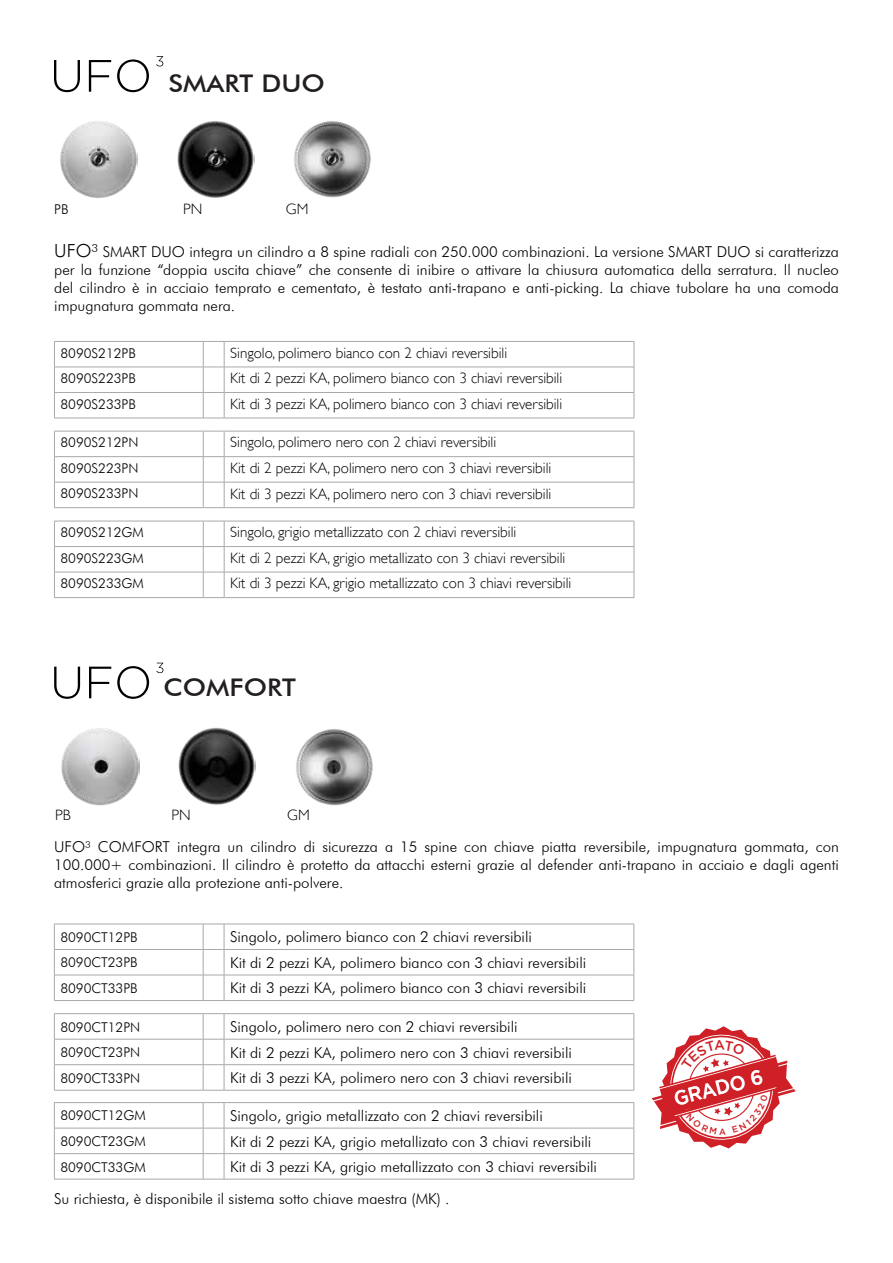
<style>
.page{position:relative;width:893px;height:1263px;background:#fff}
.page>*{position:absolute;margin:0;border:0;box-sizing:border-box;transform-origin:0 0}
.t1{font:500 24.3px "Futura BT";color:#241f1f;scale:1.11 1}
.t2{font:500 19.95px "Gotham";color:#fff;scale:.94 1}
.t3{font:300 15px/18px "Futura BT";color:#000;text-align:justify}
.t4{font:300 15px "Gill Sans";color:#000}
.t5{font:300 13.5px "Futura BT";color:#000}
.s1{font-size:18px}
</style>
<div class="page">
<svg style="left:54px;top:667px;width:26px;height:32px"></svg>
<svg style="left:89px;top:667px;width:22px;height:31px"></svg>
<svg style="left:117px;top:666px;width:32px;height:33px"></svg>
<svg style="left:156px;top:663px;width:7px;height:10px"></svg>
<hr style="left:54px;top:1102px;width:149px;height:1px;background:#a7a9ac">
<hr style="left:224px;top:1102px;width:410px;height:1px;background:#a7a9ac">
<hr style="left:54px;top:1128px;width:149px;height:1px;background:#a7a9ac">
<hr style="left:224px;top:1128px;width:410px;height:1px;background:#a7a9ac">
<hr style="left:54px;top:1153px;width:149px;height:1px;background:#a7a9ac">
<svg style="left:54px;top:1103px;width:1px;height:76px"></svg>
<hr style="left:224px;top:1153px;width:410px;height:1px;background:#a7a9ac">
<svg style="left:634px;top:1103px;width:1px;height:76px"></svg>
<hr style="left:54px;top:1179px;width:149px;height:1px;background:#a7a9ac">
<svg style="left:203px;top:1102px;width:22px;height:78px"></svg>
<hr style="left:224px;top:1179px;width:410px;height:1px;background:#a7a9ac">
<hr style="left:54px;top:924px;width:149px;height:1px;background:#a7a9ac">
<hr style="left:224px;top:924px;width:410px;height:1px;background:#a7a9ac">
<hr style="left:54px;top:949px;width:149px;height:1px;background:#a7a9ac">
<hr style="left:224px;top:949px;width:410px;height:1px;background:#a7a9ac">
<hr style="left:54px;top:975px;width:149px;height:1px;background:#a7a9ac">
<svg style="left:54px;top:924px;width:1px;height:76px"></svg>
<hr style="left:224px;top:975px;width:410px;height:1px;background:#a7a9ac">
<svg style="left:634px;top:924px;width:1px;height:76px"></svg>
<hr style="left:54px;top:1000px;width:149px;height:1px;background:#a7a9ac">
<svg style="left:203px;top:924px;width:22px;height:77px"></svg>
<hr style="left:224px;top:1000px;width:410px;height:1px;background:#a7a9ac">
<hr style="left:54px;top:1013px;width:149px;height:1px;background:#a7a9ac">
<hr style="left:224px;top:1013px;width:410px;height:1px;background:#a7a9ac">
<hr style="left:54px;top:1039px;width:149px;height:1px;background:#a7a9ac">
<hr style="left:224px;top:1039px;width:410px;height:1px;background:#a7a9ac">
<hr style="left:54px;top:1064px;width:149px;height:1px;background:#a7a9ac">
<svg style="left:54px;top:1014px;width:1px;height:76px"></svg>
<hr style="left:224px;top:1064px;width:410px;height:1px;background:#a7a9ac">
<svg style="left:634px;top:1014px;width:1px;height:76px"></svg>
<hr style="left:54px;top:1090px;width:149px;height:1px;background:#a7a9ac">
<svg style="left:203px;top:1013px;width:22px;height:78px"></svg>
<hr style="left:224px;top:1090px;width:410px;height:1px;background:#a7a9ac">
<img style="left:61px;top:728px;width:78px;height:77px">
<img style="left:178px;top:727px;width:78px;height:78px">
<img style="left:296px;top:729px;width:77px;height:77px">
<hr style="left:54px;top:521px;width:149px;height:1px;background:#a7a9ac">
<hr style="left:224px;top:521px;width:410px;height:1px;background:#a7a9ac">
<hr style="left:54px;top:546px;width:149px;height:1px;background:#a7a9ac">
<hr style="left:224px;top:546px;width:410px;height:1px;background:#a7a9ac">
<hr style="left:54px;top:572px;width:149px;height:1px;background:#a7a9ac">
<svg style="left:54px;top:521px;width:1px;height:76px"></svg>
<hr style="left:224px;top:572px;width:410px;height:1px;background:#a7a9ac">
<svg style="left:634px;top:521px;width:1px;height:76px"></svg>
<hr style="left:54px;top:597px;width:149px;height:1px;background:#a7a9ac">
<svg style="left:203px;top:521px;width:22px;height:77px"></svg>
<hr style="left:224px;top:597px;width:410px;height:1px;background:#a7a9ac">
<hr style="left:54px;top:341px;width:149px;height:1px;background:#a7a9ac">
<hr style="left:224px;top:341px;width:410px;height:1px;background:#a7a9ac">
<hr style="left:54px;top:367px;width:149px;height:1px;background:#a7a9ac">
<hr style="left:224px;top:367px;width:410px;height:1px;background:#a7a9ac">
<hr style="left:54px;top:392px;width:149px;height:1px;background:#a7a9ac">
<svg style="left:54px;top:342px;width:1px;height:76px"></svg>
<hr style="left:224px;top:392px;width:410px;height:1px;background:#a7a9ac">
<svg style="left:634px;top:342px;width:1px;height:76px"></svg>
<hr style="left:54px;top:418px;width:149px;height:1px;background:#a7a9ac">
<svg style="left:203px;top:341px;width:22px;height:78px"></svg>
<hr style="left:224px;top:418px;width:410px;height:1px;background:#a7a9ac">
<hr style="left:54px;top:431px;width:149px;height:1px;background:#a7a9ac">
<hr style="left:224px;top:431px;width:410px;height:1px;background:#a7a9ac">
<hr style="left:54px;top:456px;width:149px;height:1px;background:#a7a9ac">
<hr style="left:224px;top:456px;width:410px;height:1px;background:#a7a9ac">
<hr style="left:54px;top:482px;width:149px;height:1px;background:#a7a9ac">
<svg style="left:54px;top:431px;width:1px;height:76px"></svg>
<hr style="left:224px;top:482px;width:410px;height:1px;background:#a7a9ac">
<svg style="left:634px;top:431px;width:1px;height:76px"></svg>
<hr style="left:54px;top:507px;width:149px;height:1px;background:#a7a9ac">
<svg style="left:203px;top:431px;width:22px;height:77px"></svg>
<hr style="left:224px;top:507px;width:410px;height:1px;background:#a7a9ac">
<img style="left:60px;top:121px;width:78px;height:77px">
<img style="left:177px;top:121px;width:77px;height:77px">
<img style="left:294px;top:121px;width:77px;height:77px">
<svg style="left:54px;top:60px;width:26px;height:32px"></svg>
<svg style="left:89px;top:60px;width:22px;height:32px"></svg>
<svg style="left:117px;top:59px;width:32px;height:33px"></svg>
<svg style="left:156px;top:56px;width:7px;height:10px"></svg>
<svg style="left:652px;top:1026px;width:143px;height:122px"></svg>
<h1 class="t1" style="left:168px;top:69px;width:142px">SMART DUO</h1>
<p class="t5" style="left:54px;top:201px;width:16px">PB</p>
<p class="t4" style="left:183px;top:200px;width:21px">PN</p>
<p class="t4" style="left:286px;top:200px;width:24px">GM</p>
<p class="t3" style="left:54px;top:243px;width:786px"><span class="s1">UFO³</span> SMART DUO integra un cilindro a 8 spine radiali con 250.000 combinazioni. La versione SMART DUO si caratterizza per la funzione “doppia uscita chiave” che consente di inibire o attivare la chiusura automatica della serratura. Il nucleo del cilindro è in acciaio temprato e cementato, è testato anti-trapano e anti-picking. La chiave tubolare ha una comoda impugnatura gommata nera.</p>
<p class="t5" style="left:60px;top:345px;width:77px">8090S212PB</p>
<p class="t4" style="left:230px;top:344px;width:279px">Singolo, polimero bianco con 2 chiavi reversibili</p>
<p class="t5" style="left:60px;top:370px;width:77px">8090S223PB</p>
<p class="t4" style="left:230px;top:370px;width:334px">Kit di 2 pezzi KA, polimero bianco con 3 chiavi reversibili</p>
<p class="t5" style="left:60px;top:396px;width:77px">8090S233PB</p>
<p class="t4" style="left:230px;top:395px;width:334px">Kit di 3 pezzi KA, polimero bianco con 3 chiavi reversibili</p>
<p class="t5" style="left:60px;top:434px;width:79px">8090S212PN</p>
<p class="t4" style="left:230px;top:434px;width:268px">Singolo, polimero nero con 2 chiavi reversibili</p>
<p class="t5" style="left:60px;top:460px;width:79px">8090S223PN</p>
<p class="t4" style="left:230px;top:459px;width:323px">Kit di 2 pezzi KA, polimero nero con 3 chiavi reversibili</p>
<p class="t5" style="left:60px;top:485px;width:79px">8090S233PN</p>
<p class="t4" style="left:230px;top:485px;width:323px">Kit di 3 pezzi KA, polimero nero con 3 chiavi reversibili</p>
<p class="t5" style="left:60px;top:524px;width:85px">8090S212GM</p>
<p class="t4" style="left:230px;top:524px;width:288px">Singolo, grigio metallizzato con 2 chiavi reversibili</p>
<p class="t5" style="left:60px;top:550px;width:85px">8090S223GM</p>
<p class="t4" style="left:230px;top:549px;width:337px">Kit di 2 pezzi KA, grigio metallizato con 3 chiavi reversibili</p>
<p class="t5" style="left:60px;top:575px;width:85px">8090S233GM</p>
<p class="t4" style="left:230px;top:575px;width:343px">Kit di 3 pezzi KA, grigio metallizzato con 3 chiavi reversibili</p>
<h1 class="t1" style="left:163px;top:672px;width:121px">COMFORT</h1>
<p class="t4" style="left:55px;top:806px;width:17px">PB</p>
<p class="t4" style="left:171px;top:806px;width:21px">PN</p>
<p class="t4" style="left:287px;top:806px;width:24px">GM</p>
<p class="t3" style="left:54px;top:838px;width:786px">UFO³ COMFORT integra un cilindro di sicurezza a 15 spine con chiave piatta reversibile, impugnatura gommata, con 100.000+ combinazioni. Il cilindro è protetto da attacchi esterni grazie al defender anti-trapano in acciaio e dagli agenti atmosferici grazie alla protezione anti-polvere.</p>
<p class="t5" style="left:60px;top:929px;width:79px">8090CT12PB</p>
<p class="t3" style="left:230px;top:928px;width:303px">Singolo, polimero bianco con 2 chiavi reversibili</p>
<p class="t5" style="left:60px;top:954px;width:79px">8090CT23PB</p>
<p class="t3" style="left:230px;top:953px;width:358px">Kit di 2 pezzi KA, polimero bianco con 3 chiavi reversibili</p>
<p class="t5" style="left:60px;top:980px;width:79px">8090CT33PB</p>
<p class="t3" style="left:230px;top:979px;width:358px">Kit di 3 pezzi KA, polimero bianco con 3 chiavi reversibili</p>
<p class="t5" style="left:60px;top:1018px;width:81px">8090CT12PN</p>
<p class="t3" style="left:230px;top:1018px;width:289px">Singolo, polimero nero con 2 chiavi reversibili</p>
<p class="t5" style="left:60px;top:1044px;width:81px">8090CT23PN</p>
<p class="t3" style="left:230px;top:1043px;width:343px">Kit di 2 pezzi KA, polimero nero con 3 chiavi reversibili</p>
<p class="t5" style="left:60px;top:1069px;width:81px">8090CT33PN</p>
<p class="t3" style="left:230px;top:1069px;width:343px">Kit di 3 pezzi KA, polimero nero con 3 chiavi reversibili</p>
<p class="t5" style="left:60px;top:1107px;width:87px">8090CT12GM</p>
<p class="t3" style="left:230px;top:1106px;width:314px">Singolo, grigio metallizzato con 2 chiavi reversibili</p>
<p class="t5" style="left:60px;top:1133px;width:87px">8090CT23GM</p>
<p class="t3" style="left:230px;top:1132px;width:363px">Kit di 2 pezzi KA, grigio metallizato con 3 chiavi reversibili</p>
<p class="t5" style="left:60px;top:1158px;width:87px">8090CT33GM</p>
<p class="t3" style="left:230px;top:1157px;width:369px">Kit di 3 pezzi KA, grigio metallizzato con 3 chiavi reversibili</p>
<p class="t3" style="left:54px;top:1189px;width:397px">Su richiesta, è disponibile il sistema sotto chiave maestra (MK) .</p>
<h2 class="t2" style="left:671px;top:1088px;width:99px;rotate:-15deg">GRADO 6</h2>
</div>
